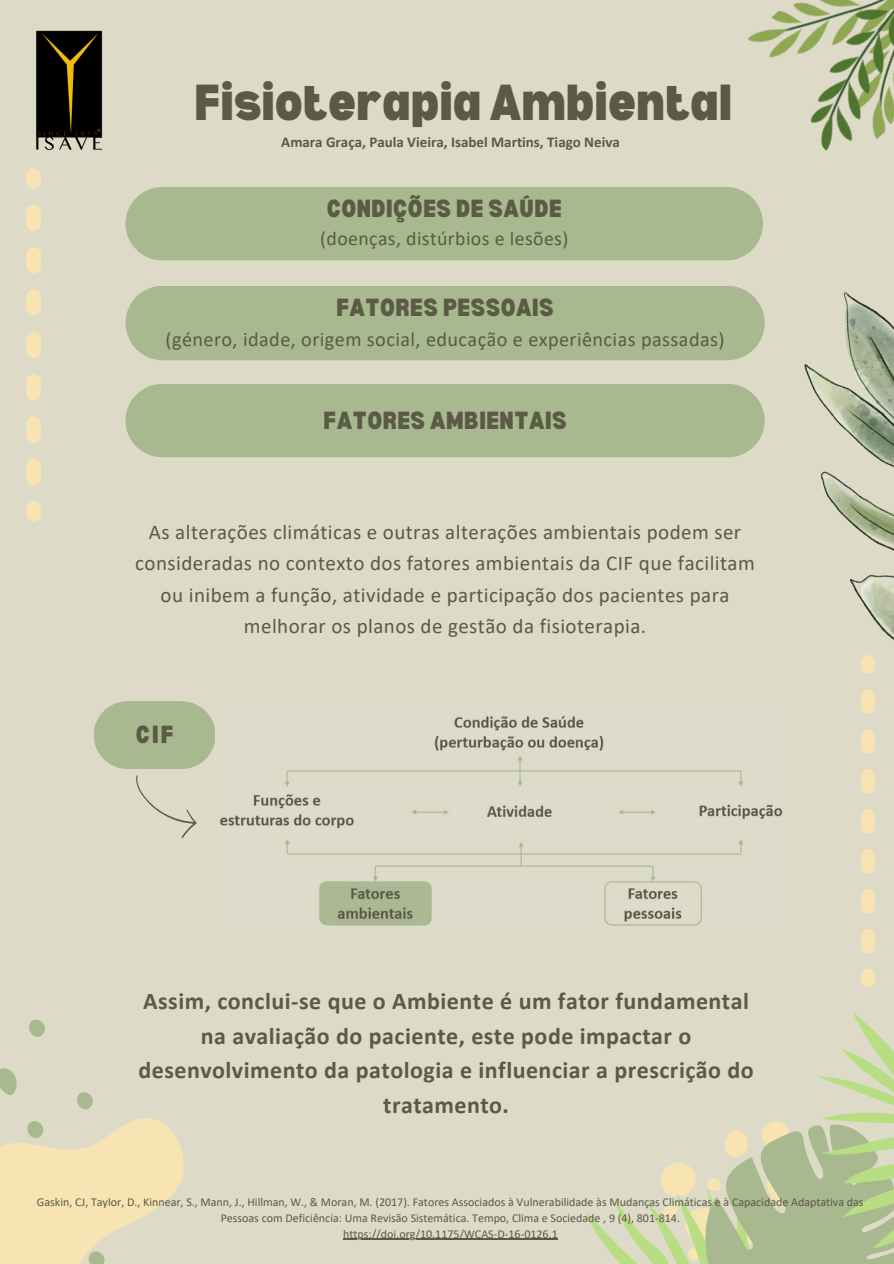
<style>
.page{position:relative;width:894px;height:1264px;background:#fff}
.page>*{position:absolute;margin:0;border:0;box-sizing:border-box;transform-origin:0 0}
.t1{font:900 semi-condensed 49.5px "Bernoru";color:#5b5a45}
.t2{font:900 semi-condensed 24.3px "Bernoru";letter-spacing:.02em;color:#5b5a45}
.t3{font:700 24px/34.8px "Calibri";letter-spacing:.02em;color:#5b5a45;text-align:center}
.t4{font:21px/31.5px "Calibri";letter-spacing:.02em;color:#5b5a45;text-align:center}
.t5{font:20.25px "Calibri";letter-spacing:.02em;color:#5b5a45}
.t6{font:19.8px "Calibri";letter-spacing:.02em;color:#5b5a45}
.t7{font:700 15px "Calibri";color:#5b5a45}
.t8{font:12px/16px "Calibri";color:#5b5a45;text-align:center}
</style>
<div class="page">
<div style="left:0;top:0;width:893px;height:1263px;background:#dddbc8"></div>
<svg style="left:29px;top:1019px;width:16px;height:18px"></svg>
<div style="left:26px;top:168px;width:15px;height:20px;background:#f8e4b2;border-radius:7px"></div>
<svg style="left:26px;top:205px;width:15px;height:280px"></svg>
<div style="left:26px;top:501px;width:15px;height:20px;background:#f8e4b2;border-radius:7px"></div>
<svg style="left:861px;top:809px;width:13px;height:144px"></svg>
<div style="left:860px;top:968px;width:14px;height:19px;background:#f8e4b2;border-radius:7px"></div>
<svg style="left:586px;top:1012px;width:307px;height:251px"></svg>
<img style="left:36px;top:30px;width:67px;height:120px">
<div style="left:125px;top:187px;width:637px;height:73px;background:#a8b88f;border-radius:37px"></div>
<div style="left:125px;top:286px;width:639px;height:74px;background:#a8b88f"></div>
<div style="left:125px;top:384px;width:639px;height:73px;background:#a8b88f;border-radius:37px"></div>
<div style="left:94px;top:701px;width:121px;height:68px;background:#a8b88f;border-radius:34px"></div>
<svg style="left:136px;top:764px;width:63px;height:75px"></svg>
<svg style="left:0;top:1068px;width:184px;height:195px;fill:#f8e4b2"></svg>
<img style="left:804px;top:292px;width:89px;height:502px">
<img style="left:747px;top:0;width:146px;height:151px">
<img style="left:220px;top:715px;width:563px;height:211px">
<hr style="left:343px;top:1238px;width:215px;height:1px;background:#5b5a45">
<p class="t1" style="left:194px;top:74px;width:539px">Fisioterapia Ambiental</p>
<p class="t7" style="left:281px;top:136px;width:340px">Amara Graça, Paula Vieira, Isabel Martins, Tiago Neiva</p>
<h2 class="t2" style="left:326px;top:194px;width:236px">CONDIÇÕES DE SAÚDE</h2>
<h3 class="t6" style="left:320px;top:230px;width:250px">(doenças, distúrbios e lesões)</h3>
<h2 class="t2" style="left:336px;top:293px;width:219px">FATORES PESSOAIS</h2>
<h3 class="t5" style="left:165px;top:331px;width:560px">(género, idade, origem social, educação e experiências passadas)</h3>
<h1 class="t2" style="left:323px;top:406px;width:244px">FATORES AMBIENTAIS</h1>
<h2 class="t4" style="left:135px;top:517px;width:621px">As alterações climáticas e outras alterações ambientais podem ser consideradas no contexto dos fatores ambientais da CIF que facilitam ou inibem a função, atividade e participação dos pacientes para melhorar os planos de gestão da fisioterapia.</h2>
<h5 class="t2" style="left:136px;top:720px;width:39px">CIF</h5>
<h2 class="t3" style="left:138px;top:985px;width:616px">Assim, conclui-se que o Ambiente é um fator fundamental na avaliação do paciente, este pode impactar o desenvolvimento da patologia e influenciar a prescrição do tratamento.</h2>
<h4 class="t8" style="left:37px;top:1194px;width:827px">Gaskin, CJ, Taylor, D., Kinnear, S., Mann, J., Hillman, W., &amp; Moran, M. (2017). Fatores Associados à Vulnerabilidade às Mudanças Climáticas e à Capacidade Adaptativa das<br>Pessoas com Deficiência: Uma Revisão Sistemática. Tempo, Clima e Sociedade , 9 (4), 801-814.</h4>
<p class="t8" style="left:343px;top:1226px;width:216px">https://doi.org/10.1175/WCAS-D-16-0126.1</p>
</div>
